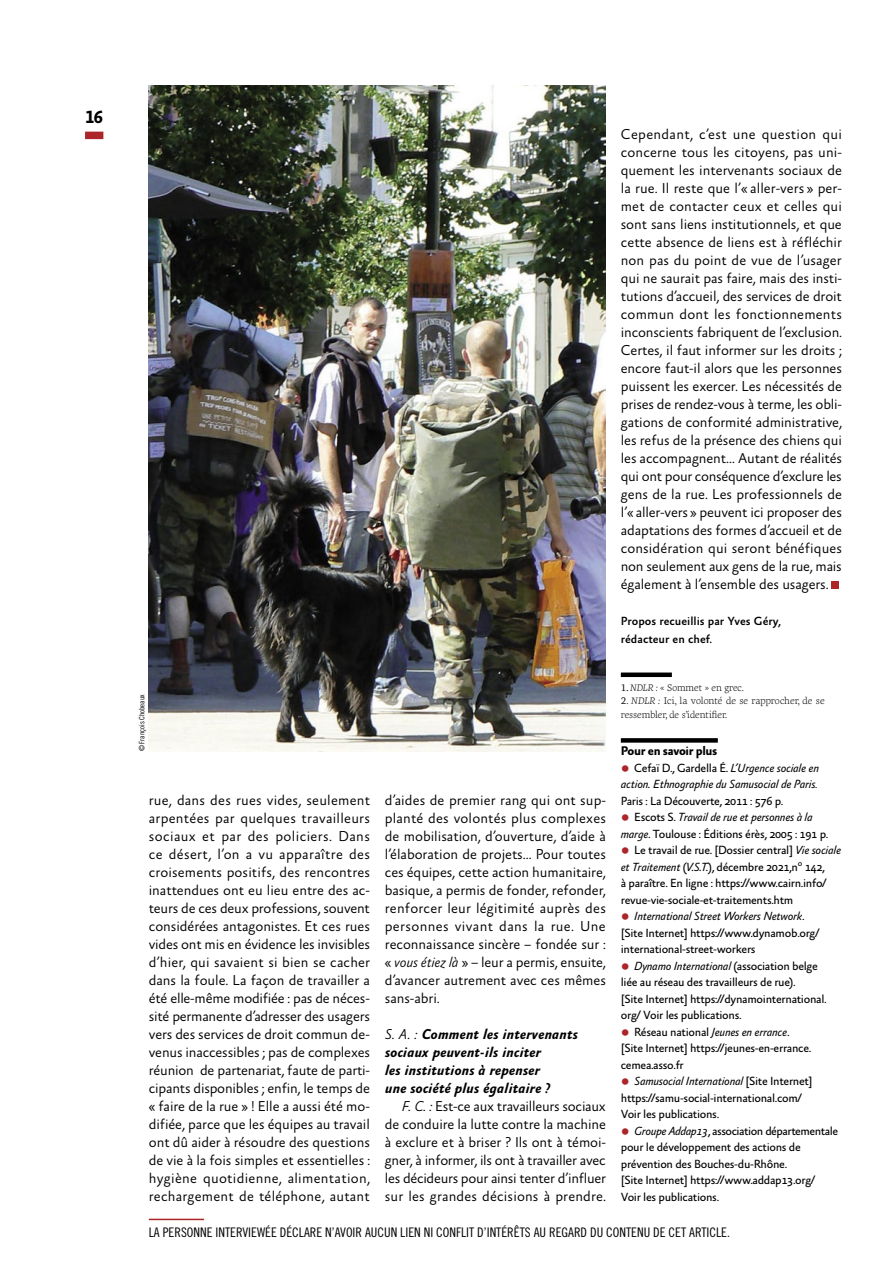
<style>
.page{position:relative;width:893px;height:1263px;background:#fff}
.page>*{position:absolute;margin:0;border:0;box-sizing:border-box;transform-origin:0 0}
.FOLIO_GAUCHE{font:700 18px "Absara Sans OT";color:#000}
.TXT_BODY{font:300 14.55px/18px "Absara Sans OT";letter-spacing:-.005em;color:#000;text-align:justify}
.QUESTION{font:italic 700 14.55px/18px "Absara Sans OT";color:#000}
.TXT{font:13.2px "Trade Gothic LT Std Cn 18";color:#000}
.TITRE{font:700 12.75px "Absara Sans OT";letter-spacing:-.025em;color:#000}
.TXT-2{font:12px/16.5px "Absara Sans OT";letter-spacing:-.025em;color:#000}
.TXT-3{font:italic 12px/16.5px "Absara Sans OT";letter-spacing:-.025em;color:#000;text-align:justify}
.PROPOS_RECCUEILLIS{font:500 12px/18px "Absara Sans OT";color:#000}
.NOTE_BDP_SUITE{font:300 9.75px/13.5px "Geneo Pro";letter-spacing:-.01em;color:#000}
.NOTE_BDP{font:300 9.75px "Geneo Pro";letter-spacing:-.01em;color:#000}
.TXT-4{font:7.5px "Trade Gothic LT Std Cn 18";color:#000}
.s1{font-weight:400}
.s2{font-style:italic}
.s3{font-family:"Trade Gothic LT Std Cn 18";font-style:normal;font-size:18px;color:#ac2629}
.s4{font-style:normal}
.s5{font-weight:300}
.s6{font-family:"Trade Gothic LT Std Cn 18";font-size:18px;color:#ac2629}
</style>
<div class="page">
<div style="left:621px;top:672px;width:51px;height:5px;background:#000"></div>
<div style="left:621px;top:738px;width:97px;height:5px;background:#000"></div>
<div style="left:832px;top:582px;width:7px;height:7px;background:#ac2629"></div>
<hr style="left:149px;top:1219px;width:55px;height:1px;background:#ac2629">
<img style="left:149px;top:85px;width:457px;height:666px">
<div style="left:85px;top:132px;width:18px;height:7px;background:#ac2629"></div>
<p class="FOLIO_GAUCHE" style="left:85px;top:107px;width:19px">16</p>
<p class="TXT_BODY" style="left:621px;top:126px;width:223px">Cependant, c’est une question qui concerne tous les citoyens, pas uni&shy;quement les intervenants sociaux de la rue. Il reste que l’« aller‑vers » per&shy;met de contacter ceux et celles qui sont sans liens institutionnels, et que cette absence de liens est à réfléchir non pas du point de vue de l’usager qui ne saurait pas faire, mais des insti&shy;tutions d’accueil, des services de droit commun dont les fonctionnements inconscients fabriquent de l’exclusion.<br>Certes, il faut informer sur les droits ; encore faut‑il alors que les personnes puissent les exercer. Les nécessités de prises de rendez‑vous à terme, les obli&shy;gations de conformité administrative, les refus de la présence des chiens qui les accompagnent… Autant de réalités qui ont pour conséquence d’exclure les gens de la rue. Les professionnels de l’« aller‑vers » peuvent ici proposer des adaptations des formes d’accueil et de considération qui seront bénéfiques non seulement aux gens de la rue, mais également à l’ensemble des usagers.</p>
<p class="PROPOS_RECCUEILLIS" style="left:621px;top:613px;width:161px">Propos recueillis par Yves Géry, rédacteur en chef.</p>
<p class="NOTE_BDP" style="left:621px;top:680px;width:125px"><span class="s1">1.</span> <span class="s2">NDLR:</span> « Sommet » en grec.</p>
<p class="NOTE_BDP_SUITE" style="left:621px;top:693px;width:205px"><span class="s1">2</span>. <span class="s2">NDLR :</span> Ici, la volonté de se rapprocher, de se ressembler, de s’identifier.</p>
<p class="TITRE" style="left:621px;top:744px;width:98px">Pour en savoir plus</p>
<p class="TXT-3" style="left:621px;top:760px;width:200px"><span class="s3">•</span> <span class="s4">Cefaï D., Gardella É.</span> L’Urgence sociale en action. Ethnographie du Samusocial de Paris<span class="s5">.<br></span><span class="s4">Paris : La Découverte, 2011 : 576 p.</span></p>
<p class="TXT-2" style="left:621px;top:810px;width:209px"><span class="s6">•</span> Escots S. <span class="s2">Travail de rue et personnes à la marge</span>. Toulouse : Éditions érès, 2005 : 191 p.</p>
<p class="TXT-2" style="left:621px;top:843px;width:222px"><span class="s6">•</span> Le travail de rue. [Dossier central] <span class="s2">Vie sociale et Traitement</span> (<span class="s2">V.S.T.</span>), décembre 2021,n<sup>o</sup> 142,<br>à paraître. En ligne : https://www.cairn.info/ revue‑vie‑sociale‑et‑traitements.htm</p>
<p class="TXT-2" style="left:621px;top:909px;width:200px"><span class="s6">•</span> <span class="s2">International Street Workers Network</span>. [Site Internet] https://www.dynamob.org/ international‑street‑workers</p>
<p class="TXT-2" style="left:621px;top:958px;width:207px"><span class="s6">•</span> <span class="s2">Dynamo International</span> (association belge liée au réseau des travailleurs de rue).<br>[Site Internet] https://dynamointernational. org/ Voir les publications.</p>
<p class="TXT-2" style="left:621px;top:1024px;width:192px"><span class="s6">•</span> Réseau national <span class="s2">Jeunes en errance</span>. [Site Internet] https://jeunes‑en‑errance. cemea.asso.fr</p>
<p class="TXT-2" style="left:621px;top:1074px;width:193px"><span class="s6">•</span> <span class="s2">Samusocial International</span> [Site Internet] https://samu‑social‑international.com/<br>Voir les publications.</p>
<p class="TXT-2" style="left:621px;top:1123px;width:219px"><span class="s6">•</span> <span class="s2">Groupe Addap13</span>, association départementale pour le développement des actions de prévention des Bouches‑du‑Rhône.<br>[Site Internet] https://www.addap13.org/ Voir les publications.</p>
<p class="TXT" style="left:149px;top:1224px;width:583px">LA PERSONNE INTERVIEWÉE DÉCLARE N’AVOIR AUCUN LIEN NI CONFLIT D’INTÉRÊTS AU REGARD DU CONTENU DE CET ARTICLE.</p>
<p class="TXT-4" style="left:137px;top:751px;width:58px;rotate:-90deg">© François Chobeaux</p>
<p class="TXT_BODY" style="left:149px;top:792px;width:223px">rue, dans des rues vides, seulement arpentées par quelques travailleurs sociaux et par des policiers. Dans ce désert, l’on a vu apparaître des croisements positifs, des rencontres inattendues ont eu lieu entre des ac&shy;teurs de ces deux professions, souvent considérées antagonistes. Et ces rues vides ont mis en évidence les invisibles d’hier, qui savaient si bien se cacher dans la foule. La façon de travailler a été elle‑même modifiée : pas de néces&shy;sité permanente d’adresser des usagers vers des services de droit commun de&shy;venus inaccessibles ; pas de complexes réunion de partenariat, faute de parti&shy;cipants disponibles ; enfin, le temps de « faire de la rue » ! Elle a aussi été mo&shy;difiée, parce que les équipes au travail ont dû aider à résoudre des questions de vie à la fois simples et essentielles : hygiène quotidienne, alimentation, rechargement de téléphone, autant</p>
<p class="TXT_BODY" style="left:385px;top:792px;width:223px">d’aides de premier rang qui ont sup&shy;planté des volontés plus complexes de mobilisation, d’ouverture, d’aide à l’élaboration de projets… Pour toutes ces équipes, cette action humanitaire, basique, a permis de fonder, refonder, renforcer leur légitimité auprès des personnes vivant dans la rue. Une reconnaissance sincère – fondée sur : « <span class="s2">vous étiez là</span> » – leur a permis, ensuite, d’avancer autrement avec ces mêmes sans‑abri.</p>
<p class="QUESTION" style="left:385px;top:1026px;width:195px"><span class="s5">S. A. :</span> Comment les intervenants sociaux peuvent‑ils inciter<br>les institutions à repenser<br>une société plus égalitaire ?</p>
<p class="TXT_BODY" style="left:385px;top:1098px;width:223px;text-indent:17px"><span class="s2">F. C. :</span> Est‑ce aux travailleurs sociaux de conduire la lutte contre la machine à exclure et à briser ? Ils ont à témoi&shy;gner, à informer, ils ont à travailler avec les décideurs pour ainsi tenter d’influer sur les grandes décisions à prendre.</p>
</div>
